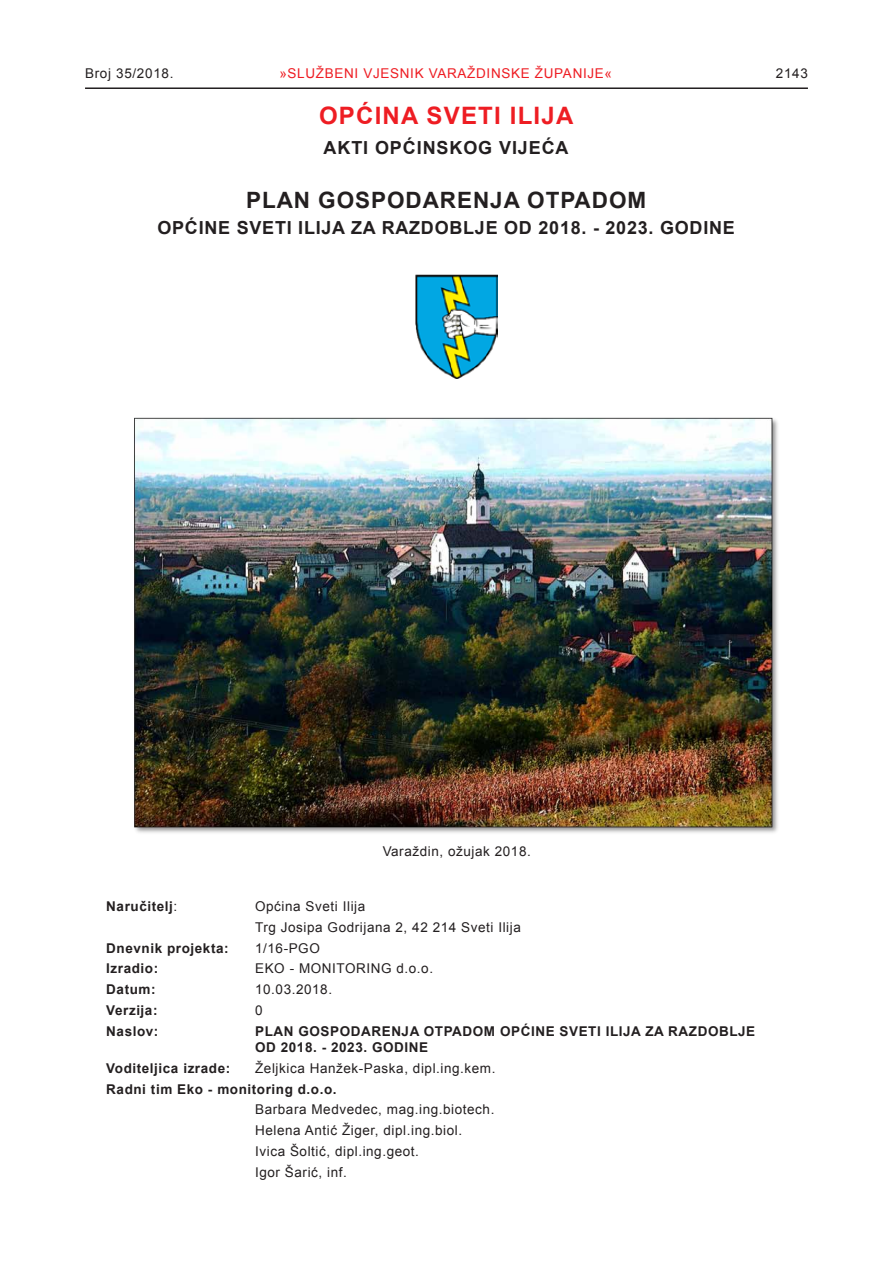
<style>
.page{position:relative;width:893px;height:1263px;background:#fff}
.page>*{position:absolute;margin:0;border:0;box-sizing:border-box;transform-origin:0 0}
.t1{font:700 24px "Arial";letter-spacing:.05em;color:#ee1d23}
.t2{font:700 22.5px "Arial";letter-spacing:.04em;color:#231f20}
.t3{font:700 18px "Arial";letter-spacing:.04em;color:#231f20}
.t4{font:13.5px/20.7px "Arial";letter-spacing:.04em;color:#231f20}
.t5{font:700 13.5px/16.5px "Arial";letter-spacing:.04em;color:#231f20}
.t6{font:13.5px "Arial";letter-spacing:.05em;color:#ee1d23}
.s1{font-weight:400}
</style>
<div class="page">
<hr style="left:85px;top:87px;width:723px;height:2px;background:#231f20">
<img style="left:416px;top:275px;width:81px;height:104px">
<img style="left:134px;top:417px;width:644px;height:416px">
<p class="t4" style="left:85px;top:63px;width:90px">Broj 35/2018.</p>
<p class="t6" style="left:279px;top:64px;width:334px">»SLUŽBENI VJESNIK VARAŽDINSKE ŽUPANIJE«</p>
<p class="t4" style="left:776px;top:63px;width:34px">2143</p>
<h1 class="t1" style="left:319px;top:99px;width:256px">OPĆINA SVETI ILIJA</h1>
<h3 class="t3" style="left:324px;top:135px;width:247px">AKTI OPĆINSKOG VIJEĆA</h3>
<h2 class="t2" style="left:246px;top:186px;width:402px">PLAN GOSPODARENJA OTPADOM</h2>
<h3 class="t3" style="left:157px;top:216px;width:579px">OPĆINE SVETI ILIJA ZA RAZDOBLJE OD 2018. - 2023. GODINE</h3>
<p class="t4" style="left:383px;top:841px;width:150px">Varaždin, ožujak 2018.</p>
<p class="t5" style="left:106px;top:898px;width:72px">Naručitelj<span class="s1">:</span></p>
<p class="t4" style="left:255px;top:896px;width:267px">Općina Sveti Ilija<br>Trg Josipa Godrijana 2, 42 214 Sveti Ilija</p>
<p class="t5" style="left:106px;top:940px;width:124px">Dnevnik projekta:</p>
<p class="t4" style="left:255px;top:938px;width:66px">1/16-PGO</p>
<p class="t5" style="left:106px;top:961px;width:53px">Izradio:</p>
<p class="t4" style="left:255px;top:958px;width:179px">EKO - MONITORING d.o.o.</p>
<p class="t5" style="left:106px;top:981px;width:51px">Datum:</p>
<p class="t4" style="left:255px;top:979px;width:78px">10.03.2018.</p>
<p class="t5" style="left:106px;top:1002px;width:53px">Verzija:</p>
<p class="t4" style="left:255px;top:1000px;width:9px">0</p>
<p class="t5" style="left:106px;top:1023px;width:54px">Naslov:</p>
<p class="t5" style="left:255px;top:1023px;width:502px">PLAN GOSPODARENJA OTPADOM OPĆINE SVETI ILIJA ZA RAZDOBLJE<br>OD 2018. - 2023. GODINE</p>
<p class="t5" style="left:106px;top:1060px;width:125px">Voditeljica izrade:</p>
<p class="t4" style="left:255px;top:1058px;width:242px">Željkica Hanžek-Paska, dipl.ing.kem.</p>
<p class="t5" style="left:106px;top:1081px;width:232px">Radni tim Eko - monitoring d.o.o.</p>
<p class="t4" style="left:255px;top:1099px;width:241px">Barbara Medvedec, mag.ing.biotech.<br>Helena Antić Žiger, dipl.ing.biol.<br>Ivica Šoltić, dipl.ing.geot.<br>Igor Šarić, inf.</p>
</div>
